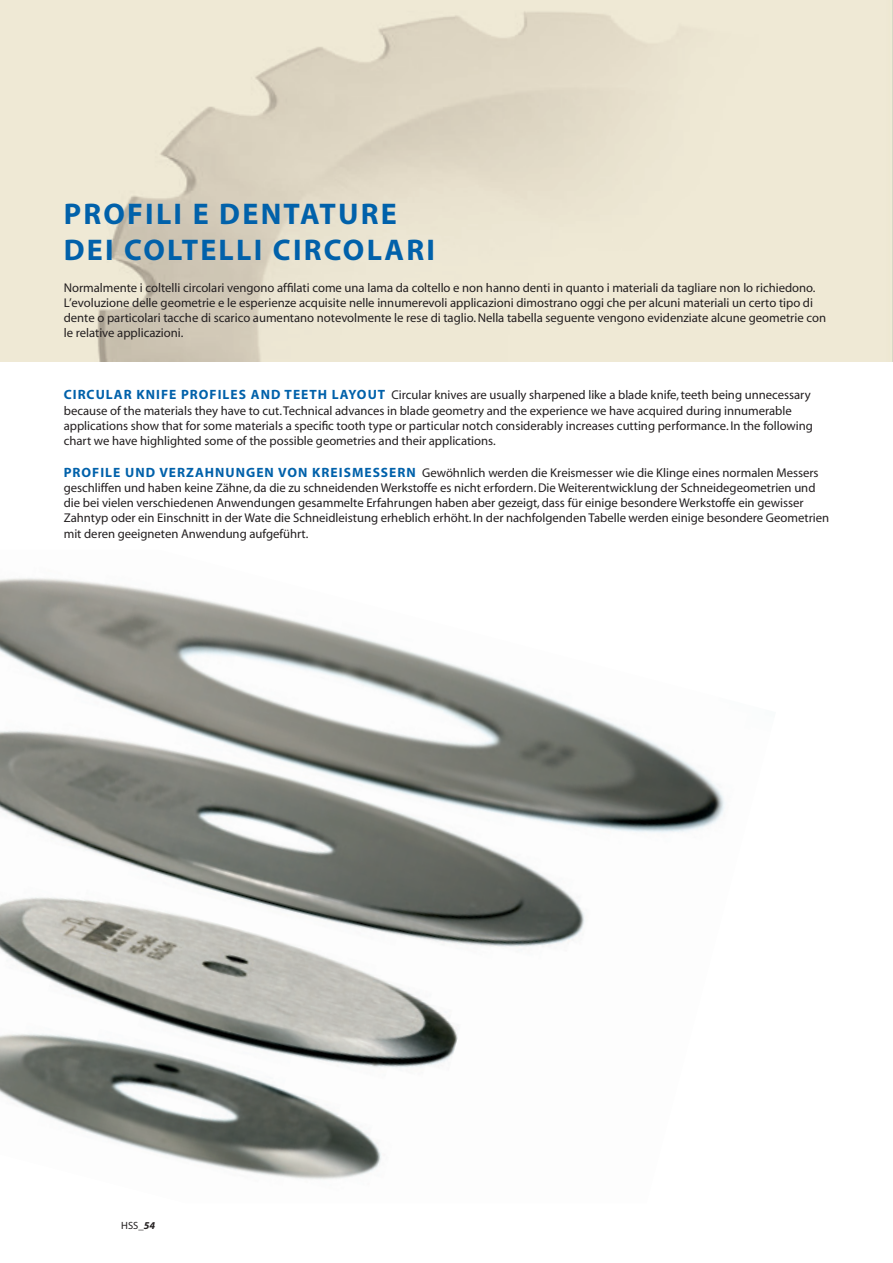
<style>
.page{position:relative;width:893px;height:1263px;background:#fff}
.page>*{position:absolute;margin:0;border:0;box-sizing:border-box;transform-origin:0 0}
.t1{font:700 30px/36px "Myriad";letter-spacing:.075em;color:#0161aa}
.t2{font:12.75px/15.3px "Myriad";color:#231f20}
.t3{font:10.5px "Myriad";color:#231f20}
.s1{font-weight:700;font-size:13.5px;color:#0161aa}
.s2{font-weight:700;font-style:italic}
</style>
<div class="page">
<img style="left:0;top:578px;width:725px;height:602px">
<h1 class="t1" style="left:64px;top:197px;width:373px">PROFILI E DENTATURE<br>DEI COLTELLI CIRCOLARI</h1>
<p class="t2" style="left:64px;top:280px;width:764px">Normalmente i coltelli circolari vengono affilati come una lama da coltello e non hanno denti in quanto i materiali da tagliare non lo richiedono.<br>L’evoluzione delle geometrie e le esperienze acquisite nelle innumerevoli applicazioni dimostrano oggi che per alcuni materiali un certo tipo di dente o particolari tacche di scarico aumentano notevolmente le rese di taglio. Nella tabella seguente vengono evidenziate alcune geometrie con le relative applicazioni.</p>
<p class="t2" style="left:64px;top:388px;width:751px"><span class="s1">CIRCULAR KNIFE PROFILES AND TEETH LAYOUT</span> Circular knives are usually sharpened like a blade knife, teeth being unnecessary because of the materials they have to cut. Technical advances in blade geometry and the experience we have acquired during innumerable applications show that for some materials a specific tooth type or particular notch considerably increases cutting performance. In the following chart we have highlighted some of the possible geometries and their applications.</p>
<p class="t2" style="left:64px;top:465px;width:767px"><span class="s1">PROFILE UND VERZAHNUNGEN VON KREISMESSERN</span> Gewöhnlich werden die Kreismesser wie die Klinge eines normalen Messers geschliffen und haben keine Zähne, da die zu schneidenden Werkstoffe es nicht erfordern. Die Weiterentwicklung der Schneidegeometrien und die bei vielen verschiedenen Anwendungen gesammelte Erfahrungen haben aber gezeigt, dass für einige besondere Werkstoffe ein gewisser Zahntyp oder ein Einschnitt in der Wate die Schneidleistung erheblich erhöht. In der nachfolgenden Tabelle werden einige besondere Geometrien mit deren geeigneten Anwendung aufgeführt.</p>
<p class="t3" style="left:121px;top:1220px;width:35px">HSS_<span class="s2">54</span></p>
</div>
